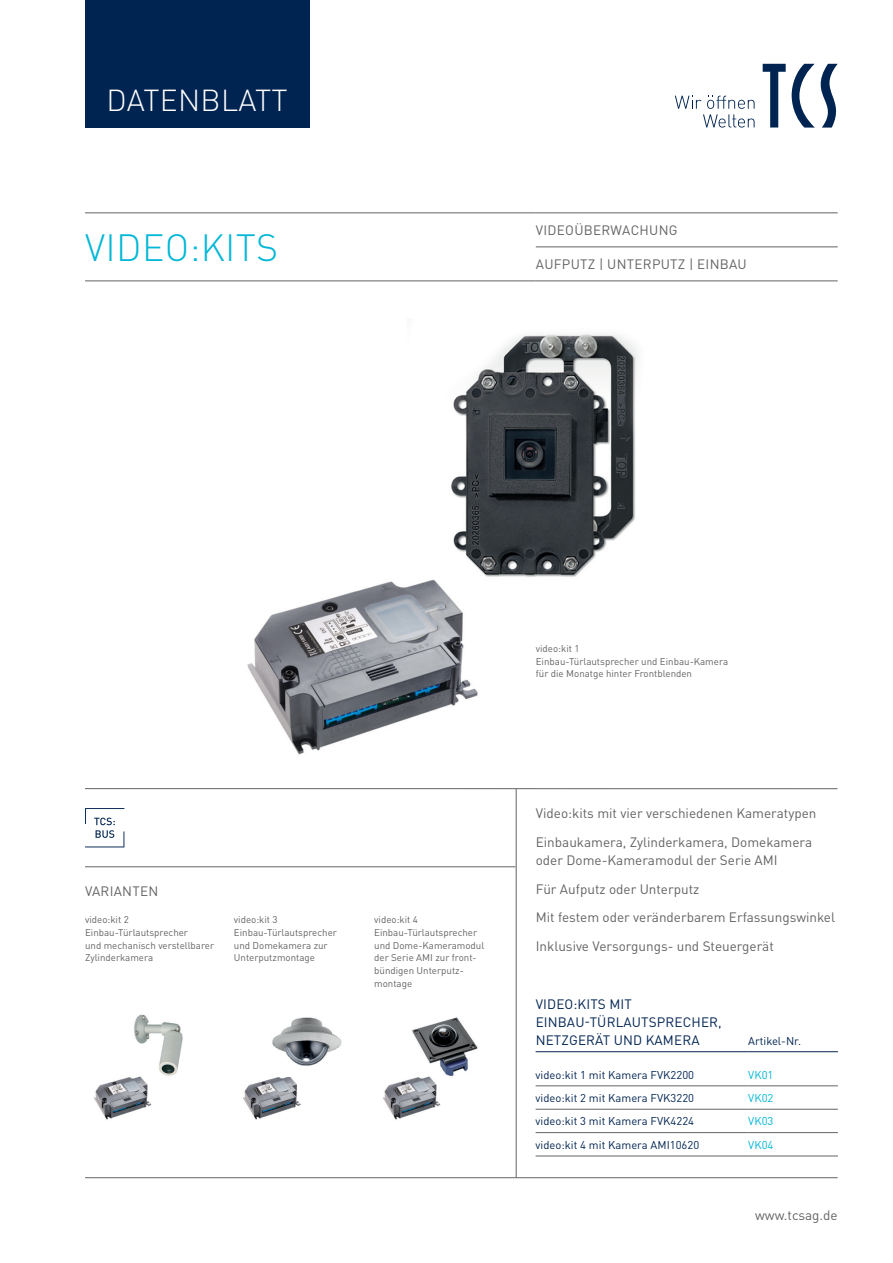
<style>
.page{position:relative;width:893px;height:1263px;background:#fff}
.page>*{position:absolute;margin:0;border:0;box-sizing:border-box;transform-origin:0 0}
.t1{font:300 37.5px "DIN Pro";letter-spacing:.01em;color:#00b7d6}
.t2{font:300 30px "DIN Pro";letter-spacing:.01em;color:#fff}
.t3{font:13.5px/28.7px "DIN Pro";color:#636366}
.t4{font:13.5px/18px "DIN Pro";letter-spacing:.01em;color:#002451}
.t5{font:13.5px "DIN Pro";letter-spacing:.02em;color:#636366}
.t6{font:11.25px "DIN Pro";color:#002451}
.t7{font:11.25px "DIN Pro";color:#00b7d6}
.t8{font:9.75px/12.8px "DIN Pro";color:#636366}
</style>
<div class="page">
<svg style="left:675px;top:96px;width:80px;height:32px"></svg>
<svg style="left:763px;top:64px;width:75px;height:64px"></svg>
<div style="left:85px;top:0;width:224px;height:128px;background:#002451"></div>
<img style="left:247px;top:334px;width:391px;height:421px">
<hr style="left:85px;top:1177px;width:753px;height:1px;background:#636366">
<hr style="left:516px;top:789px;width:1px;height:388px;background:#636366">
<hr style="left:85px;top:213px;width:451px;height:1px;background:#636366">
<hr style="left:536px;top:213px;width:302px;height:1px;background:#636366">
<hr style="left:85px;top:281px;width:451px;height:1px;background:#636366">
<hr style="left:536px;top:247px;width:302px;height:1px;background:#636366">
<hr style="left:536px;top:281px;width:302px;height:1px;background:#636366">
<svg style="left:85px;top:808px;width:39px;height:39px"></svg>
<hr style="left:85px;top:788px;width:752px;height:1px;background:#636366">
<hr style="left:85px;top:866px;width:431px;height:1px;background:#636366">
<img style="left:94px;top:1014px;width:89px;height:106px">
<img style="left:243px;top:1077px;width:58px;height:43px">
<img style="left:383px;top:1017px;width:95px;height:103px">
<hr style="left:536px;top:1156px;width:212px;height:1px;background:#636366">
<hr style="left:748px;top:1156px;width:90px;height:1px;background:#636366">
<hr style="left:536px;top:1051px;width:212px;height:1px;background:#002451">
<hr style="left:748px;top:1051px;width:90px;height:1px;background:#002451">
<hr style="left:536px;top:1085px;width:212px;height:1px;background:#636366">
<hr style="left:748px;top:1085px;width:90px;height:1px;background:#636366">
<hr style="left:536px;top:1109px;width:212px;height:1px;background:#636366">
<hr style="left:748px;top:1109px;width:90px;height:1px;background:#636366">
<hr style="left:536px;top:1132px;width:212px;height:1px;background:#636366">
<hr style="left:748px;top:1132px;width:90px;height:1px;background:#636366">
<img style="left:272px;top:1017px;width:70px;height:49px">
<h2 class="t2" style="left:107px;top:77px;width:183px">DATENBLATT</h2>
<h1 class="t1" style="left:85px;top:219px;width:195px">VIDEO:KITS</h1>
<h3 class="t5" style="left:536px;top:219px;width:143px">VIDEOÜBERWACHUNG</h3>
<h3 class="t5" style="left:536px;top:254px;width:212px">AUFPUTZ | UNTERPUTZ | EINBAU</h3>
<h3 class="t5" style="left:85px;top:881px;width:75px">VARIANTEN</h3>
<p class="t8" style="left:85px;top:912px;width:131px">video:kit 2<br>Einbau-Türlautsprecher<br>und mechanisch verstellbarer<br>Zylinderkamera</p>
<p class="t8" style="left:234px;top:912px;width:105px">video:kit 3<br>Einbau-Türlautsprecher und Domekamera zur<br>Unterputzmontage</p>
<p class="t8" style="left:374px;top:912px;width:112px">video:kit 4<br>Einbau-Türlautsprecher und Dome-Kameramodul der Serie AMI zur front&shy;bündigen Unterputz&shy;montage</p>
<p class="t8" style="left:536px;top:641px;width:194px">video:kit 1<br>Einbau-Türlautsprecher und Einbau-Kamera für die Monatge hinter Frontblenden</p>
<h3 class="t3" style="left:536px;top:798px;width:282px">Video:kits mit vier verschiedenen Kamera typen<br>Einbaukamera, Zylinderkamera, Domekamera</h3>
<h3 class="t3" style="left:536px;top:844px;width:301px">oder Dome-Kameramodul der Serie AMI<br>Für Aufputz oder Unterputz<br>Mit festem oder veränderbarem Erfassungswinkel Inklusive Versorgungs- und Steuergerät</h3>
<h3 class="t4" style="left:536px;top:994px;width:188px">VIDEO:KITS MIT<br>EINBAU-TÜRLAUTSPRECHER,<br>NETZGERÄT UND KAMERA</h3>
<p class="t6" style="left:748px;top:1032px;width:54px">Artikel-Nr.</p>
<p class="t6" style="left:536px;top:1066px;width:160px">video:kit 1 mit Kamera FVK2200</p>
<p class="t7" style="left:748px;top:1066px;width:27px">VK01</p>
<p class="t6" style="left:536px;top:1089px;width:160px">video:kit 2 mit Kamera FVK3220</p>
<p class="t7" style="left:748px;top:1089px;width:27px">VK02</p>
<p class="t6" style="left:536px;top:1112px;width:160px">video:kit 3 mit Kamera FVK4224</p>
<p class="t7" style="left:748px;top:1112px;width:27px">VK03</p>
<p class="t6" style="left:536px;top:1136px;width:165px">video:kit 4 mit Kamera AMI10620</p>
<p class="t7" style="left:748px;top:1136px;width:27px">VK04</p>
<h3 class="t3" style="left:755px;top:1200px;width:84px">www.tcsag.de</h3>
</div>
